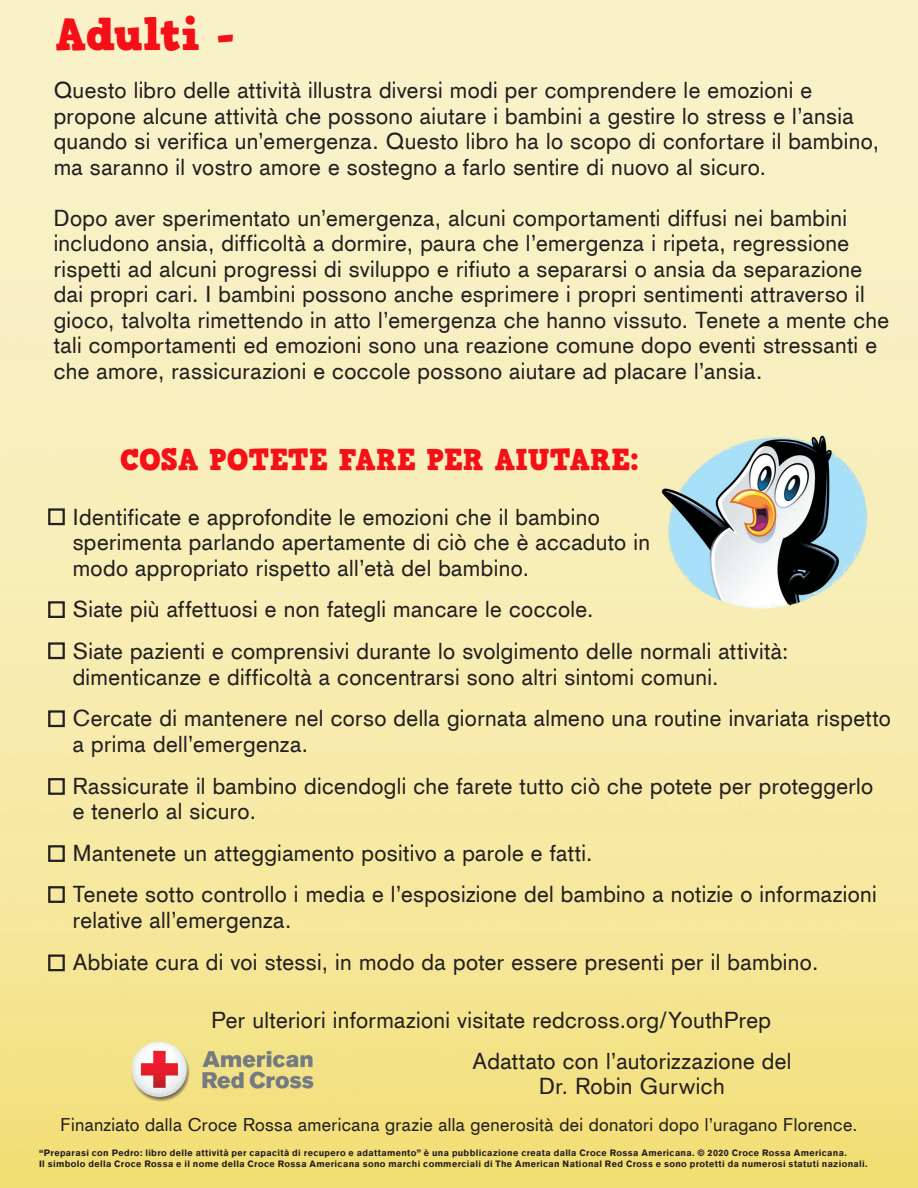
<style>
.page{position:relative;width:918px;height:1188px;background:#fff}
.page>*{position:absolute;margin:0;border:0;box-sizing:border-box;transform-origin:0 0}
.back_Headers{font:45px "HVD Comic Serif Pro";letter-spacing:-.025em;color:#f50f17}
.inside_cover_headers{font:30px "HVD Comic Serif Pro";letter-spacing:-.01em;color:#f50f17}
.Back_text{font:22.5px/25.5px "Akzidenz Grotesk";letter-spacing:.015em;color:#231f20}
.Back_text-2{font:18px "Akzidenz Grotesk";letter-spacing:.02em;color:#231f20}
.Back_text-3{font:900 9px "Akzidenz Grotesk";letter-spacing:.04em;color:#231f20}
</style>
<div class="page">
<img style="left:0;top:0;width:918px;height:1188px">
<div style="left:48px;top:508px;width:17px;height:17px;border:2px solid #231f20"></div>
<div style="left:48px;top:601px;width:17px;height:17px;border:2px solid #231f20"></div>
<div style="left:48px;top:642px;width:17px;height:17px;border:2px solid #231f20"></div>
<div style="left:48px;top:710px;width:17px;height:17px;border:2px solid #231f20"></div>
<div style="left:48px;top:778px;width:17px;height:17px;border:2px solid #231f20"></div>
<div style="left:48px;top:845px;width:17px;height:17px;border:2px solid #231f20"></div>
<div style="left:48px;top:886px;width:17px;height:17px;border:2px solid #231f20"></div>
<div style="left:48px;top:955px;width:17px;height:16px;border:2px solid #231f20"></div>
<p class="back_Headers" style="left:55px;top:-1px;width:182px">Adulti -</p>
<p class="Back_text" style="left:54px;top:77px;width:827px">Questo libro delle attività illustra diversi modi per comprendere le emozioni e propone alcune attività che possono aiutare i bambini a gestire lo stress e l’ansia quando si verifica un’emergenza. Questo libro ha lo scopo di confortare il bambino, ma saranno il vostro amore e sostegno a farlo sentire di nuovo al sicuro.</p>
<p class="Back_text" style="left:54px;top:205px;width:837px">Dopo aver sperimentato un’emergenza, alcuni comportamenti diffusi nei bambini includono ansia, difficoltà a dormire, paura che l’emergenza i ripeta, regressione rispetti ad alcuni progressi di sviluppo e rifiuto a separarsi o ansia da separazione dai propri cari. I bambini possono anche esprimere i propri sentimenti attraverso il gioco, talvolta rimettendo in atto l’emergenza che hanno vissuto. Tenete a mente che tali comportamenti ed emozioni sono una reazione comune dopo eventi stressanti e che amore, rassicurazioni e coccole possono aiutare ad placare l’ansia.</p>
<p class="inside_cover_headers" style="left:120px;top:437px;width:520px">COSA POTETE FARE PER AIUTARE:</p>
<p class="Back_text" style="left:73px;top:504px;width:579px">Identificate e approfondite le emozioni che il bambino sperimenta parlando apertamente di ciò che è accaduto in modo appropriato rispetto all’età del bambino.</p>
<p class="Back_text" style="left:73px;top:597px;width:522px">Siate più affettuosi e non fategli mancare le coccole.</p>
<p class="Back_text" style="left:73px;top:638px;width:717px">Siate pazienti e comprensivi durante lo svolgimento delle normali attività:</p>
<p class="Back_text" style="left:73px;top:664px;width:647px">dimenticanze e difficoltà a concentrarsi sono altri sintomi comuni.</p>
<p class="Back_text" style="left:73px;top:705px;width:820px">Cercate di mantenere nel corso della giornata almeno una routine invariata rispetto a prima dell’emergenza.</p>
<p class="Back_text" style="left:73px;top:773px;width:802px">Rassicurate il bambino dicendogli che farete tutto ciò che potete per proteggerlo e tenerlo al sicuro.</p>
<p class="Back_text" style="left:73px;top:840px;width:521px">Mantenete un atteggiamento positivo a parole e fatti.</p>
<p class="Back_text" style="left:73px;top:882px;width:806px">Tenete sotto controllo i media e l’esposizione del bambino a notizie o informazioni relative all’emergenza.</p>
<p class="Back_text" style="left:73px;top:949px;width:747px">Abbiate cura di voi stessi, in modo da poter essere presenti per il bambino.</p>
<p class="Back_text" style="left:212px;top:1007px;width:561px">Per ulteriori informazioni visitate redcross.org/YouthPrep</p>
<p class="Back_text" style="left:472px;top:1048px;width:321px">Adattato con l’autorizzazione del</p>
<p class="Back_text" style="left:539px;top:1073px;width:187px">Dr. Robin Gurwich</p>
<p class="Back_text-2" style="left:61px;top:1113px;width:798px">Finanziato dalla Croce Rossa americana grazie alla generosità dei donatori dopo l’uragano Florence.</p>
<p class="Back_text-3" style="left:39px;top:1147px;width:809px">“Preparasi con Pedro: libro delle attività per capacità di recupero e adattamento” è una pubblicazione creata dalla Croce Rossa Americana. © 2020 Croce Rossa Americana.</p>
<p class="Back_text-3" style="left:39px;top:1158px;width:830px">Il simbolo della Croce Rossa e il nome della Croce Rossa Americana sono marchi commerciali di The American National Red Cross e sono protetti da numerosi statuti nazionali.</p>
</div>
